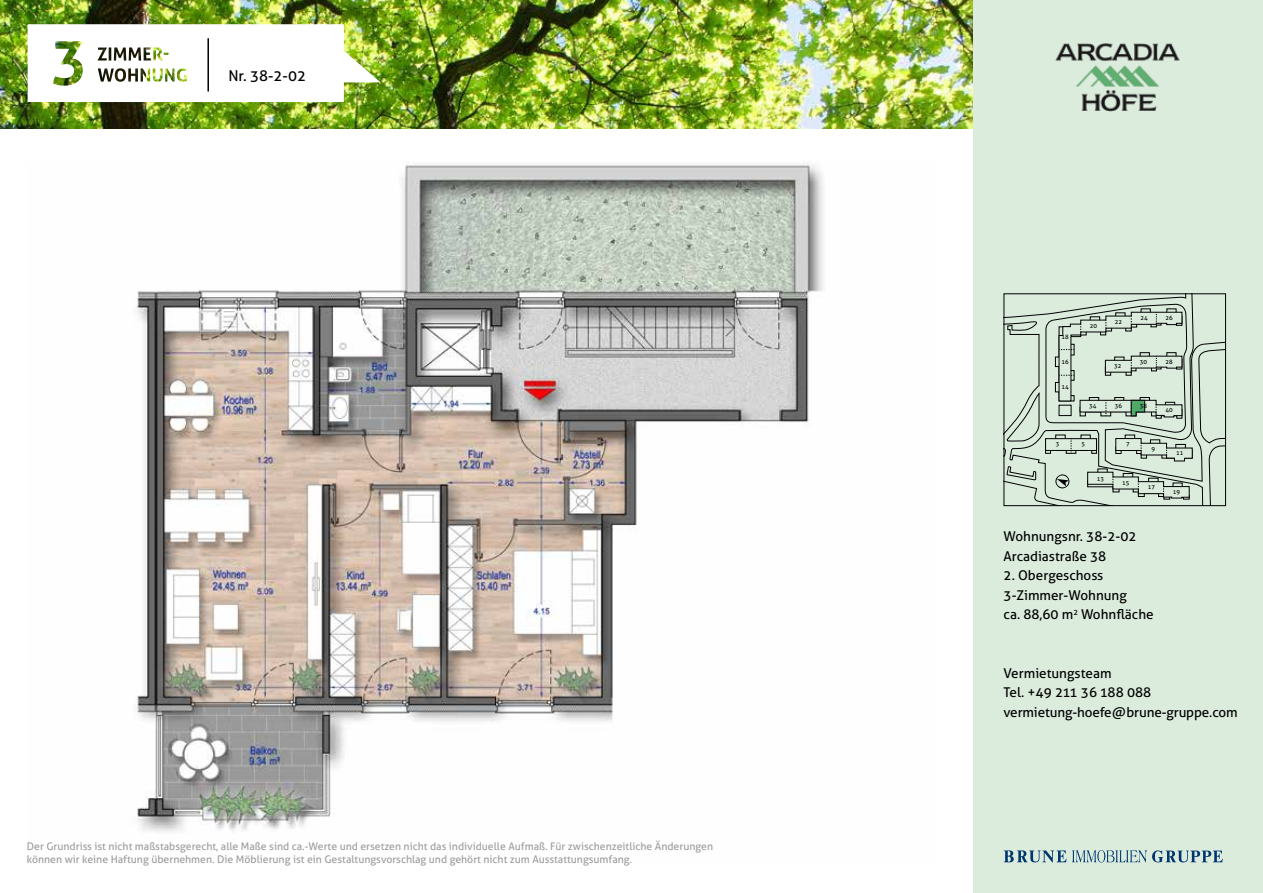
<style>
.page{position:relative;width:1263px;height:893px;background:#fff}
.page>*{position:absolute;margin:0;border:0;box-sizing:border-box;transform-origin:0 0}
.t1{font:15px "Aller";color:#000}
.t2{font:13.5px/19.5px "Aller";color:#000}
.t3{font:10.5px/13.5px "Aller";color:#9d9d9c}
.t4{font:6px "Aller";color:#000}
</style>
<div class="page">
<img style="left:0;top:0;width:973px;height:129px">
<div style="left:973px;top:0;width:290px;height:893px;background:#dbecdd"></div>
<svg style="left:1005px;top:295px;width:219px;height:209px"></svg>
<svg style="left:1045px;top:434px;width:52px;height:20px"></svg>
<svg style="left:1087px;top:468px;width:103px;height:31px"></svg>
<svg style="left:1115px;top:434px;width:78px;height:28px"></svg>
<svg style="left:1055px;top:308px;width:127px;height:111px"></svg>
<svg style="left:1055px;top:474px;width:15px;height:15px"></svg>
<div style="left:1003px;top:293px;width:223px;height:213px;border:1px solid #000"></div>
<svg style="left:1003px;top:850px;width:220px;height:13px"></svg>
<img style="left:1055px;top:43px;width:125px;height:69px">
<img style="left:137px;top:163px;width:686px;height:669px">
<img style="left:28px;top:24px;width:353px;height:78px">
<hr style="left:207px;top:38px;width:2px;height:54px;background:#000">
<h1 class="t1" style="left:228px;top:67px;width:79px">Nr. 38-2-02</h1>
<p class="t3" style="left:27px;top:839px;width:688px">Der Grundriss ist nicht maßstabsgerecht, alle Maße sind ca.-Werte und ersetzen nicht das individuelle Aufmaß. Für zwischenzeitliche Änderungen können wir keine Haftung übernehmen. Die Möblierung ist ein Gestaltungsvorschlag und gehört nicht zum Ausstattungsumfang.</p>
<p class="t4" style="left:1061px;top:333px;width:9px">18</p>
<p class="t4" style="left:1061px;top:358px;width:9px">16</p>
<p class="t4" style="left:1061px;top:384px;width:9px">14</p>
<p class="t4" style="left:1090px;top:322px;width:9px">20</p>
<p class="t4" style="left:1115px;top:318px;width:9px">22</p>
<p class="t4" style="left:1114px;top:362px;width:9px">32</p>
<p class="t4" style="left:1140px;top:314px;width:9px">24</p>
<p class="t4" style="left:1165px;top:314px;width:9px">26</p>
<p class="t4" style="left:1140px;top:358px;width:9px">30</p>
<p class="t4" style="left:1165px;top:358px;width:9px">28</p>
<p class="t4" style="left:1089px;top:402px;width:9px">34</p>
<p class="t4" style="left:1115px;top:402px;width:9px">36</p>
<p class="t4" style="left:1140px;top:402px;width:9px">38</p>
<p class="t4" style="left:1165px;top:407px;width:9px">40</p>
<p class="t4" style="left:1056px;top:441px;width:5px">3</p>
<p class="t4" style="left:1081px;top:441px;width:5px">5</p>
<p class="t4" style="left:1126px;top:441px;width:5px">7</p>
<p class="t4" style="left:1097px;top:476px;width:9px">13</p>
<p class="t4" style="left:1122px;top:479px;width:9px">15</p>
<p class="t4" style="left:1151px;top:445px;width:5px">9</p>
<p class="t4" style="left:1148px;top:484px;width:9px">17</p>
<p class="t2" style="left:1003px;top:527px;width:134px">Wohnungsnr. 38-2-02<br>Arcadiastraße 38</p>
<p class="t2" style="left:1003px;top:566px;width:152px">2. Obergeschoss<br>3-Zimmer-Wohnung<br>ca. 88,60 m<sup>2</sup> Wohnfläche</p>
<p class="t4" style="left:1176px;top:450px;width:9px">11</p>
<p class="t4" style="left:1173px;top:489px;width:9px">19</p>
<p class="t2" style="left:1003px;top:663px;width:236px">Vermietungsteam<br>Tel. +49 211 36 188 088 vermietung-hoefe@brune-gruppe.com</p>
</div>
